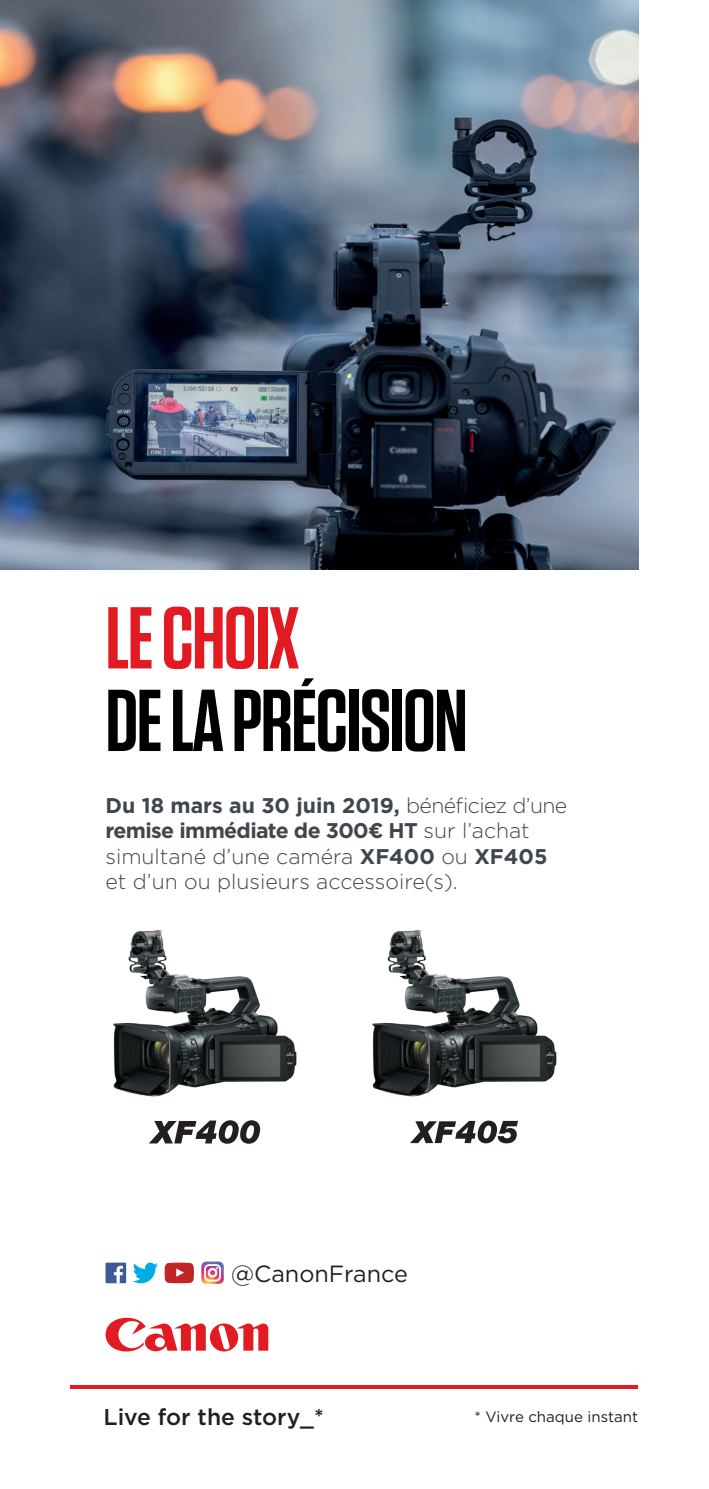
<style>
.page{position:relative;width:709px;height:1489px;background:#fff}
.page>*{position:absolute;margin:0;border:0;box-sizing:border-box;transform-origin:0 0}
.t1{font:600 87.5px "Tungsten";letter-spacing:-.02em;color:#000001}
.t2{font:600 87.5px "Tungsten";letter-spacing:-.02em;color:#e21a21}
.t3{font:23.5px "Gotham";color:#231f20}
.t4{font:500 22.75px "Gotham";color:#231f20}
.t5{font:300 21.25px/25.5px "Gotham";color:#3f464d}
.t6{font:15px "Gotham";color:#231f20}
.s1{font-weight:700}
</style>
<div class="page">
<svg style="left:105px;top:1317px;width:163px;height:34px"></svg>
<hr style="left:71px;top:1385px;width:567px;height:3px;background:#e21a21">
<div style="left:105px;top:1262px;width:21px;height:21px;background:#3c5a99"></div>
<svg style="left:114px;top:1265px;width:9px;height:18px"></svg>
<svg style="left:133px;top:1262px;width:25px;height:21px"></svg>
<svg style="left:165px;top:1262px;width:29px;height:21px"></svg>
<svg style="left:201px;top:1261px;width:23px;height:22px"></svg>
<img style="left:0;top:0;width:638px;height:570px">
<img style="left:113px;top:930px;width:184px;height:167px">
<img style="left:372px;top:930px;width:185px;height:167px">
<svg style="left:410px;top:1120px;width:108px;height:23px"></svg>
<svg style="left:149px;top:1120px;width:111px;height:23px"></svg>
<h1 class="t2" style="left:105px;top:592px;width:196px">LE CHOIX</h1>
<h1 class="t1" style="left:105px;top:674px;width:364px">DE LA PRÉCISION</h1>
<p class="t5" style="left:105px;top:792px;width:463px"><span class="s1">Du 18 mars au 30 juin 2019,</span> bénéficiez d’une <span class="s1">remise immédiate de 300€ HT</span> sur l’achat simultané d’une caméra <span class="s1">XF400</span> ou <span class="s1">XF405 </span>et d’un ou plusieurs accessoire(s).</p>
<p class="t3" style="left:231px;top:1258px;width:178px">@CanonFrance</p>
<p class="t4" style="left:104px;top:1401px;width:222px">Live for the story_*</p>
<p class="t6" style="left:474px;top:1407px;width:165px">* Vivre chaque instant</p>
</div>
